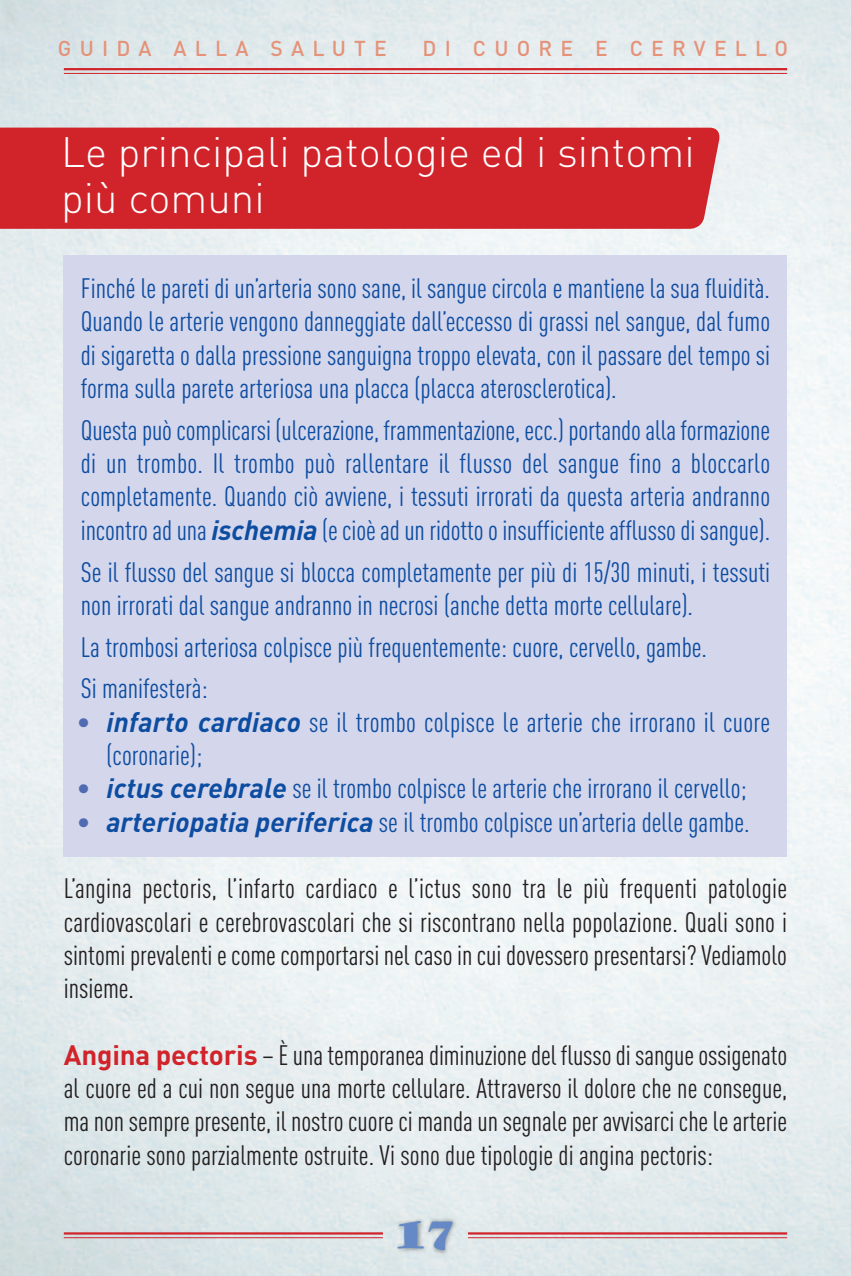
<style>
.page{position:relative;width:851px;height:1276px;background:#fff}
.page>*{position:absolute;margin:0;border:0;box-sizing:border-box;transform-origin:0 0}
.t1{font:300 42px/46.2px "DIN Pro";color:#fff}
.t2{font:36px "Goudy Stout";color:#6489c6}
.t3{font:condensed 27.6px/33.3px "DIN Pro";color:#0d4da1}
.t4{font:condensed 27.6px/33.3px "DIN Pro";color:#231f20;text-align:justify}
.t5{font:500 21.3px "DIN Pro";letter-spacing:.39em;color:#e59279}
.s1{font-weight:700;font-style:italic;font-stretch:normal}
.s2{font-weight:700;font-stretch:normal;color:#516bb3}
.s3{font-weight:700;font-stretch:normal;color:#d1232a}
</style>
<div class="page">
<div style="left:64px;top:255px;width:723px;height:601px;background:#d4d6eb"></div>
<hr style="left:64px;top:68px;width:723px;height:2px;background:#d1232a">
<hr style="left:64px;top:73px;width:723px;height:1px;background:#d1232a">
<img style="left:34px;top:1202px;width:789px;height:74px">
<hr style="left:64px;top:1232px;width:319px;height:2px;background:#d1232a">
<hr style="left:64px;top:1237px;width:319px;height:1px;background:#d1232a">
<hr style="left:468px;top:1232px;width:319px;height:2px;background:#d1232a">
<hr style="left:468px;top:1237px;width:319px;height:1px;background:#d1232a">
<div style="left:0;top:128px;width:719px;height:101px;background:#d1232a"></div>
<p class="t5" style="left:58px;top:41px;width:330px">GUIDA ALLA SALUTE</p>
<p class="t5" style="left:422px;top:41px;width:367px">DI CUORE E CERVELLO</p>
<h1 class="t1" style="left:61px;top:133px;width:635px">Le principali patologie ed i sintomi più comuni</h1>
<p class="t3" style="left:81px;top:274px;width:690px;text-align:justify">Finché le pareti di un’arteria sono sane, il sangue circola e mantiene la sua fluidità.<br>Quando le arterie vengono danneggiate dall’eccesso di grassi nel sangue, dal fumo di sigaretta o dalla pressione sanguigna troppo elevata, con il passare del tempo si forma sulla parete arteriosa una placca (placca aterosclerotica).</p>
<p class="t3" style="left:81px;top:416px;width:690px;text-align:justify">Questa può complicarsi (ulcerazione, frammentazione, ecc.) portando alla formazione di un trombo. Il trombo può rallentare il flusso del sangue fino a bloccarlo completamente. Quando ciò avviene, i tessuti irrorati da questa arteria andranno incontro ad una <span class="s1">ischemia</span> (e cioè ad un ridotto o insufficiente afflusso di sangue).</p>
<p class="t3" style="left:81px;top:558px;width:690px">Se il flusso del sangue si blocca completamente per più di 15/30 minuti, i tessuti non irrorati dal sangue andranno in necrosi (anche detta morte cellulare).</p>
<p class="t3" style="left:81px;top:629px;width:627px;line-height:41.7px">La trombosi arteriosa colpisce più frequentemente: cuore, cervello, gambe.<br>Si manifesterà:</p>
<p class="t3" style="left:106px;top:708px;width:665px;text-indent:-30px"><span class="s2">•</span> <span class="s1">infarto cardiaco</span> se il trombo colpisce le arterie che irrorano il cuore (coronarie);</p>
<p class="t3" style="left:77px;top:774px;width:671px"><span class="s2">•</span> <span class="s1">ictus cerebrale</span> se il trombo colpisce le arterie che irrorano il cervello;</p>
<p class="t3" style="left:77px;top:808px;width:674px"><span class="s2">•</span> <span class="s1">arteriopatia periferica</span> se il trombo colpisce un’arteria delle gambe.</p>
<p class="t4" style="left:64px;top:874px;width:724px">L’angina pectoris, l’infarto cardiaco e l’ictus sono tra le più frequenti patologie cardiovascolari e cerebrovascolari che si riscontrano nella popolazione. Quali sono i sintomi prevalenti e come comportarsi nel caso in cui dovessero presentarsi? Vediamolo insieme.</p>
<p class="t4" style="left:64px;top:1041px;width:724px"><span class="s3">Angina pectoris</span> – È una temporanea diminuzione del flusso di sangue ossigenato al cuore ed a cui non segue una morte cellulare. Attraverso il dolore che ne consegue, ma non sempre presente, il nostro cuore ci manda un segnale per avvisarci che le arterie coronarie sono parzialmente ostruite. Vi sono due tipologie di angina pectoris:</p>
<h2 class="t2" style="left:396px;top:1210px;width:61px">17</h2>
</div>
